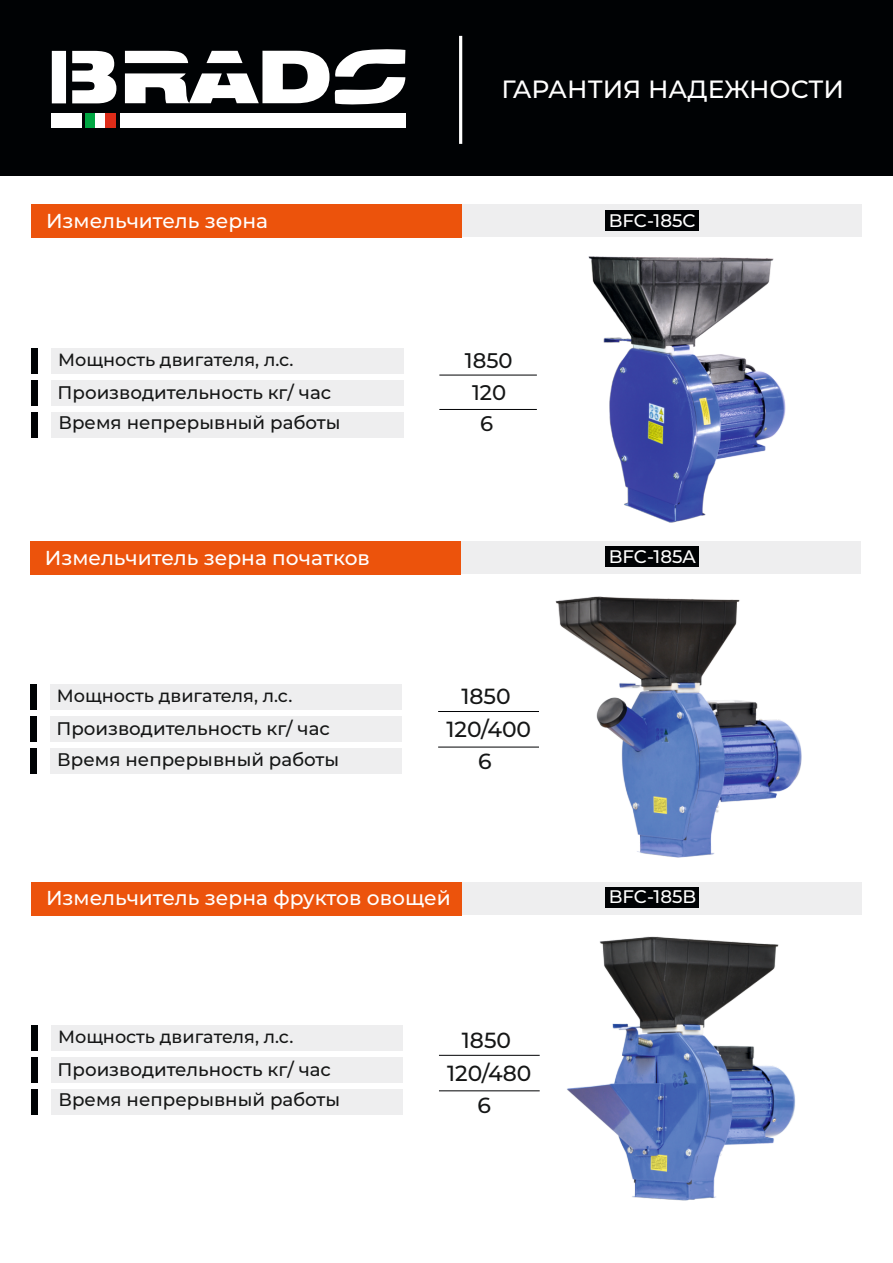
<style>
.page{position:relative;width:893px;height:1263px;background:#fff}
.page>*{position:absolute;margin:0;border:0;box-sizing:border-box;transform-origin:0 0}
.t1{font:500 24.9px "Montserrat";color:#fff}
.t2{font:500 21.9px "Montserrat";color:#151616}
.t3{font:500 21.15px/32.5px "Montserrat";color:#151616;text-align:center}
.t4{font:500 20.1px "Montserrat";color:#fff}
.t5{font:500 18.3px/30.3px "Montserrat";color:#151616}
.t6{font:500 18.15px "Montserrat";color:#fff}
.t7{font:500 17.7px "Montserrat";color:#151616}
</style>
<div class="page">
<img style="left:589px;top:256px;width:196px;height:267px">
<svg style="left:708px;top:364px;width:8px;height:5px"></svg>
<div style="left:283px;top:882px;width:579px;height:32px;background:#eeeeef"></div>
<div style="left:32px;top:882px;width:430px;height:33px;background:#ec530c"></div>
<div style="left:282px;top:541px;width:578px;height:33px;background:#eeeeef"></div>
<div style="left:30px;top:541px;width:431px;height:33px;background:#ec530c"></div>
<hr style="left:439px;top:375px;width:98px;height:1px;background:#000204">
<hr style="left:439px;top:409px;width:98px;height:1px;background:#000204">
<div style="left:51px;top:348px;width:352px;height:25px;background:#eeeeef"></div>
<div style="left:32px;top:348px;width:6px;height:25px;background:#000204"></div>
<div style="left:51px;top:380px;width:352px;height:25px;background:#eeeeef"></div>
<div style="left:32px;top:380px;width:6px;height:25px;background:#000204"></div>
<div style="left:51px;top:412px;width:352px;height:25px;background:#eeeeef"></div>
<div style="left:32px;top:412px;width:6px;height:25px;background:#000204"></div>
<div style="left:283px;top:205px;width:579px;height:32px;background:#eeeeef"></div>
<div style="left:605px;top:211px;width:94px;height:20px;background:#000204"></div>
<div style="left:0;top:0;width:893px;height:176px;background:#000204"></div>
<div style="left:32px;top:205px;width:430px;height:33px;background:#ec530c"></div>
<hr style="left:438px;top:711px;width:101px;height:1px;background:#000204">
<hr style="left:438px;top:747px;width:101px;height:1px;background:#000204">
<div style="left:50px;top:684px;width:352px;height:25px;background:#eeeeef"></div>
<div style="left:30px;top:684px;width:7px;height:25px;background:#000204"></div>
<div style="left:50px;top:716px;width:352px;height:25px;background:#eeeeef"></div>
<div style="left:30px;top:716px;width:7px;height:25px;background:#000204"></div>
<div style="left:50px;top:748px;width:352px;height:25px;background:#eeeeef"></div>
<div style="left:30px;top:748px;width:7px;height:25px;background:#000204"></div>
<hr style="left:439px;top:1055px;width:101px;height:1px;background:#000204">
<hr style="left:439px;top:1090px;width:101px;height:1px;background:#000204">
<div style="left:51px;top:1025px;width:352px;height:25px;background:#eeeeef"></div>
<div style="left:32px;top:1025px;width:6px;height:25px;background:#000204"></div>
<div style="left:51px;top:1057px;width:352px;height:25px;background:#eeeeef"></div>
<div style="left:32px;top:1057px;width:6px;height:25px;background:#000204"></div>
<div style="left:51px;top:1089px;width:352px;height:25px;background:#eeeeef"></div>
<div style="left:32px;top:1089px;width:6px;height:25px;background:#000204"></div>
<div style="left:105px;top:114px;width:10px;height:14px;background:#de2c19"></div>
<div style="left:95px;top:114px;width:10px;height:14px;background:#fff"></div>
<div style="left:86px;top:114px;width:9px;height:14px;background:#00a642"></div>
<svg style="left:125px;top:49px;width:280px;height:56px"></svg>
<div style="left:120px;top:114px;width:285px;height:14px;background:#fff"></div>
<div style="left:52px;top:114px;width:30px;height:14px;background:#fff"></div>
<svg style="left:52px;top:51px;width:64px;height:52px"></svg>
<div style="left:605px;top:547px;width:94px;height:20px;background:#000204"></div>
<div style="left:605px;top:887px;width:94px;height:20px;background:#000204"></div>
<hr style="left:459px;top:36px;width:3px;height:108px;background:#fff">
<img style="left:555px;top:596px;width:247px;height:261px">
<img style="left:567px;top:936px;width:229px;height:265px">
<h1 class="t1" style="left:502px;top:74px;width:344px">ГАРАНТИЯ НАДЕЖНОСТИ</h1>
<p class="t4" style="left:46px;top:209px;width:223px">Измельчитель зерна</p>
<p class="t6" style="left:609px;top:210px;width:88px">BFC-185C</p>
<p class="t7" style="left:58px;top:349px;width:237px">Мощность двигателя, л.с.</p>
<p class="t5" style="left:58px;top:377px;width:284px">Производительность кг/ час<br>Время непрерывный работы</p>
<p class="t4" style="left:45px;top:545px;width:327px">Измельчитель зерна початков</p>
<p class="t7" style="left:57px;top:685px;width:237px">Мощность двигателя, л.с.</p>
<p class="t3" style="left:465px;top:344px;width:49px">1850<br>120</p>
<p class="t3" style="left:480px;top:407px;width:15px">6</p>
<p class="t2" style="left:461px;top:682px;width:51px">1850</p>
<p class="t5" style="left:56px;top:713px;width:275px">Производительность кг/ час</p>
<p class="t2" style="left:446px;top:716px;width:86px">120/400</p>
<p class="t5" style="left:57px;top:744px;width:284px">Время непрерывный работы</p>
<p class="t2" style="left:478px;top:748px;width:15px">6</p>
<p class="t4" style="left:46px;top:886px;width:406px">Измельчитель зерна фруктов овощей</p>
<p class="t7" style="left:58px;top:1026px;width:237px">Мощность двигателя, л.с.</p>
<p class="t2" style="left:462px;top:1026px;width:51px">1850</p>
<p class="t5" style="left:58px;top:1054px;width:275px">Производительность кг/ час</p>
<p class="t2" style="left:447px;top:1060px;width:86px">120/480</p>
<p class="t5" style="left:58px;top:1085px;width:283px">Время непрерывный работы</p>
<p class="t2" style="left:478px;top:1091px;width:15px">6</p>
<p class="t6" style="left:609px;top:545px;width:89px">BFC-185A</p>
<p class="t6" style="left:609px;top:886px;width:89px">BFC-185B</p>
</div>
